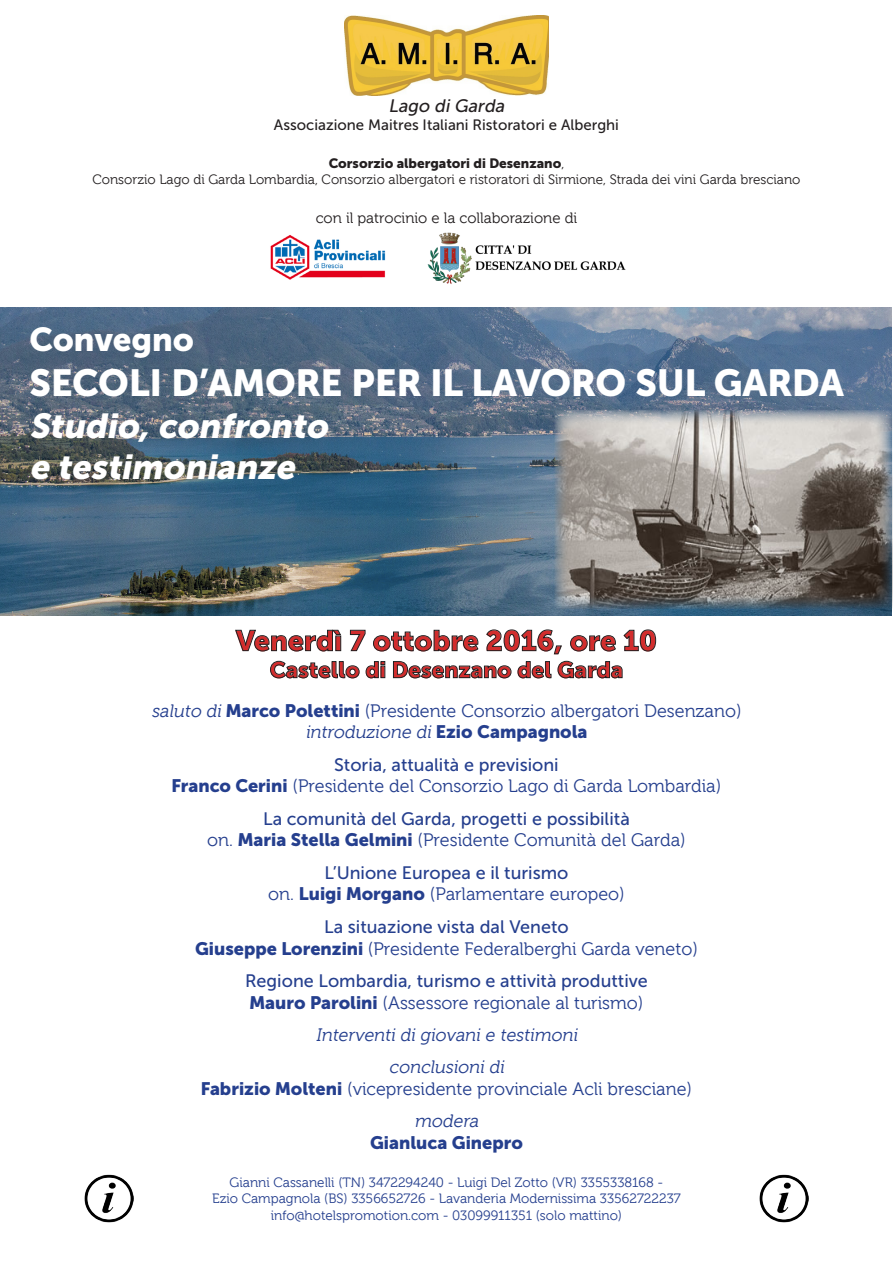
<style>
.page{position:relative;width:893px;height:1263px;background:#fff}
.page>*{position:absolute;margin:0;border:0;box-sizing:border-box;transform-origin:0 0}
.t1{font:37.5px "Museo Sans Cyrl 900";color:#fff}
.t2{font:italic 34.5px "Museo Sans Cyrl 900";color:#fff}
.t3{font:33px "Museo Sans Cyrl 900";color:#fff}
.t4{font:28.5px "Museo Sans Cyrl 900";color:#d22d2d}
.t5{font:22.5px "Museo Sans Cyrl 900";color:#d22d2d}
.t6{font:18px "Museo 300";color:#253f8e}
.t7{font:18px "Museo Sans 500";color:#253f8e}
.t8{font:italic 18px "Museo 300";color:#253f8e}
.t9{font:18px "Museo Sans Cyrl 900";color:#253f8e}
.t10{font:italic 18px "Museo Sans 500";color:#231f20}
.t11{font:15px "Museo Sans 500";color:#231f20}
.t12{font:15px "Museo 300";color:#231f20}
.t13{font:13.5px "Museo 300";color:#253f8e}
.t14{font:13.5px "Museo 300";color:#231f20}
.t15{font:13.5px "Museo Sans Cyrl 900";color:#231f20}
.s1{font-family:"Museo 300"}
.s2{font-style:italic}
.s3{font-family:"Museo Sans Cyrl 900"}
.s4{font-family:"Museo Sans Cyrl 900";font-style:normal}
</style>
<div class="page">
<img style="left:0;top:308px;width:891px;height:307px">
<img style="left:345px;top:16px;width:203px;height:79px">
<img style="left:270px;top:235px;width:116px;height:45px">
<img style="left:554px;top:410px;width:339px;height:199px">
<svg style="left:235px;top:629px;width:421px;height:50px"></svg>
<img style="left:85px;top:1174px;width:48px;height:49px">
<img style="left:760px;top:1174px;width:48px;height:49px">
<img style="left:427px;top:232px;width:199px;height:52px">
<p class="t10" style="left:389px;top:96px;width:121px">Lago di Garda</p>
<p class="t11" style="left:274px;top:116px;width:347px">Associazione Maitres Italiani Ristoratori e Alberghi</p>
<p class="t15" style="left:329px;top:155px;width:237px">Corsorzio albergatori di Desenzano<span class="s1">,</span></p>
<p class="t14" style="left:92px;top:172px;width:710px">Consorzio Lago di Garda Lombardia, Consorzio albergatori e ristoratori di Sirmione, Strada dei vini Garda bresciano</p>
<p class="t12" style="left:316px;top:209px;width:263px">con il patrocinio e la collaborazione di</p>
<p class="t3" style="left:30px;top:321px;width:166px">Convegno</p>
<p class="t1" style="left:30px;top:362px;width:816px">SECOLI D’AMORE PER IL LAVORO SUL GARDA</p>
<p class="t2" style="left:30px;top:406px;width:306px">Studio,confronto</p>
<p class="t2" style="left:30px;top:447px;width:274px">e testimonianze</p>
<p class="t4" style="left:236px;top:624px;width:423px">Venerdì 7 ottobre 2016, ore 10</p>
<p class="t5" style="left:270px;top:657px;width:355px">Castello di Desenzano del Garda</p>
<p class="t6" style="left:151px;top:701px;width:592px"><span class="s2">saluto di</span> <span class="s3">Marco Polettini</span> (Presidente Consorzio albergatori Desenzano)</p>
<p class="t8" style="left:305px;top:722px;width:284px">introduzione di<span class="s4">Ezio Campagnola</span></p>
<p class="t7" style="left:334px;top:755px;width:226px">Storia, attualità e previsioni</p>
<p class="t6" style="left:172px;top:776px;width:551px"><span class="s3">Franco Cerini</span> (Presidente del Consorzio Lago di Garda Lombardia)</p>
<p class="t7" style="left:263px;top:809px;width:368px">La comunità del Garda, progetti e possibilità</p>
<p class="t6" style="left:207px;top:830px;width:480px">on. <span class="s3">Maria Stella Gelmini</span> (Presidente Comunità del Garda)</p>
<p class="t7" style="left:325px;top:863px;width:245px">L’Unione Europea e il turismo</p>
<p class="t6" style="left:268px;top:884px;width:358px">on. <span class="s3">Luigi Morgano</span> (Parlamentare europeo)</p>
<p class="t7" style="left:324px;top:917px;width:246px">La situazione vista dal Veneto</p>
<p class="t6" style="left:195px;top:938px;width:504px"><span class="s3">Giuseppe Lorenzini</span> (Presidente Federalberghi Garda veneto)</p>
<p class="t7" style="left:245px;top:971px;width:404px">Regione Lombardia, turismo e attività produttive</p>
<p class="t6" style="left:250px;top:992px;width:395px"><span class="s3">Mauro Parolini</span> (Assessore regionale al turismo)</p>
<p class="t8" style="left:316px;top:1025px;width:266px">Interventi di giovani e testimoni</p>
<p class="t8" style="left:389px;top:1057px;width:120px">conclusioni di</p>
<p class="t6" style="left:201px;top:1079px;width:493px"><span class="s3">Fabrizio Molteni</span> (vicepresidente provinciale Acli bresciane)</p>
<p class="t8" style="left:414px;top:1111px;width:69px">modera</p>
<p class="t9" style="left:370px;top:1132px;width:154px">Gianluca Ginepro</p>
<p class="t13" style="left:230px;top:1175px;width:435px">Gianni Cassanelli (TN) 3472294240 - Luigi Del Zotto (VR) 3355338168 -</p>
<p class="t13" style="left:212px;top:1191px;width:470px">Ezio Campagnola (BS) 3356652726 - Lavanderia Modernissima 33562722237</p>
<p class="t13" style="left:271px;top:1208px;width:353px">info@hotelspromotion.com - 03099911351 (solo mattino)</p>
</div>
